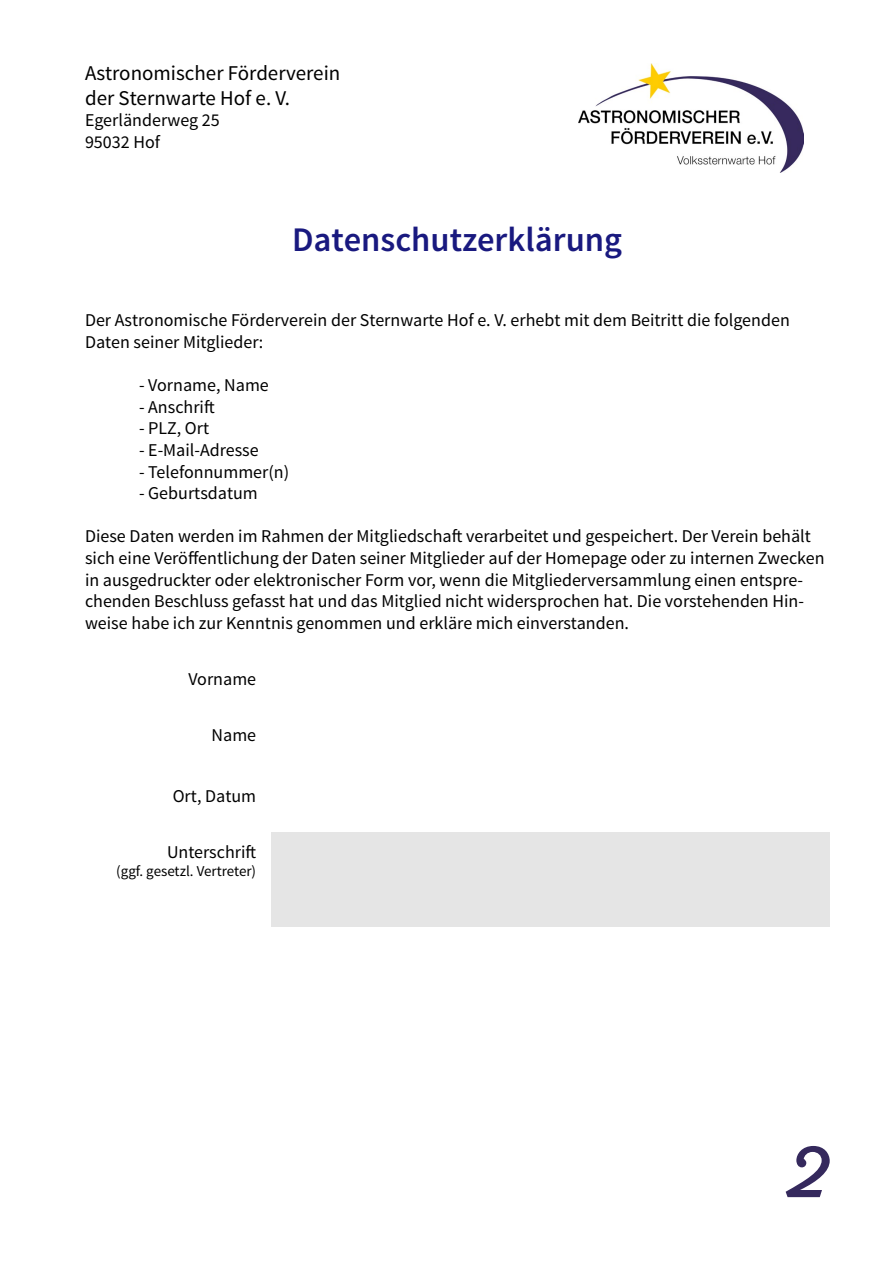
<style>
.page{position:relative;width:893px;height:1263px;background:#fff}
.page>*{position:absolute;margin:0;border:0;box-sizing:border-box;transform-origin:0 0}
.t1{font:72px "Sant Elia Script";color:#35295d}
.t2{font:600 34.5px "Source Sans Pro";color:#19197f}
.t3{font:21px/25.2px "Source Sans Pro";color:#000}
.t4{font:18px/21.6px "Source Sans Pro";color:#000}
.t5{font:15px "Source Sans Pro";color:#000}
</style>
<div class="page">
<img style="left:578px;top:64px;width:226px;height:108px">
<div style="left:271px;top:832px;width:558px;height:95px;background:#e5e5e5"></div>
<p class="t3" style="left:85px;top:60px;width:257px">Astronomischer Förderverein der Sternwarte Hof e. V.</p>
<p class="t4" style="left:85px;top:110px;width:136px">Egerländerweg 25<br>95032 Hof</p>
<h2 class="t2" style="left:292px;top:218px;width:332px">Datenschutzerklärung</h2>
<p class="t4" style="left:85px;top:310px;width:706px">Der Astronomische Förderverein der Sternwarte Hof e. V. erhebt mit dem Beitritt die folgenden<br>Daten seiner Mitglieder:</p>
<p class="t4" style="left:139px;top:375px;width:131px">- Vorname, Name</p>
<p class="t4" style="left:139px;top:396px;width:77px">- Anschrift</p>
<p class="t4" style="left:139px;top:418px;width:72px">- PLZ, Ort</p>
<p class="t4" style="left:139px;top:439px;width:121px">- E-Mail-Adresse</p>
<p class="t4" style="left:139px;top:461px;width:152px">- Telefonnummer(n)</p>
<p class="t4" style="left:139px;top:483px;width:120px">- Geburtsdatum</p>
<p class="t4" style="left:85px;top:526px;width:741px">Diese Daten werden im Rahmen der Mitgliedschaft verarbeitet und gespeichert. Der Verein behält sich eine Veröffentlichung der Daten seiner Mitglieder auf der Homepage oder zu internen Zwecken in ausgedruckter oder elektronischer Form vor, wenn die Mitgliederversammlung einen entspre&shy;chenden Beschluss gefasst hat und das Mitglied nicht widersprochen hat. Die vorstehenden Hin&shy;weise habe ich zur Kenntnis genommen und erkläre mich einverstanden.</p>
<p class="t4" style="left:188px;top:668px;width:69px">Vorname</p>
<p class="t4" style="left:212px;top:725px;width:46px">Name</p>
<p class="t4" style="left:173px;top:785px;width:85px">Ort, Datum</p>
<p class="t4" style="left:167px;top:842px;width:91px">Unterschrift</p>
<p class="t5" style="left:116px;top:862px;width:141px">(ggf. gesetzl. Vertreter)</p>
<h1 class="t1" style="left:787px;top:1130px;width:43px">2</h1>
</div>
